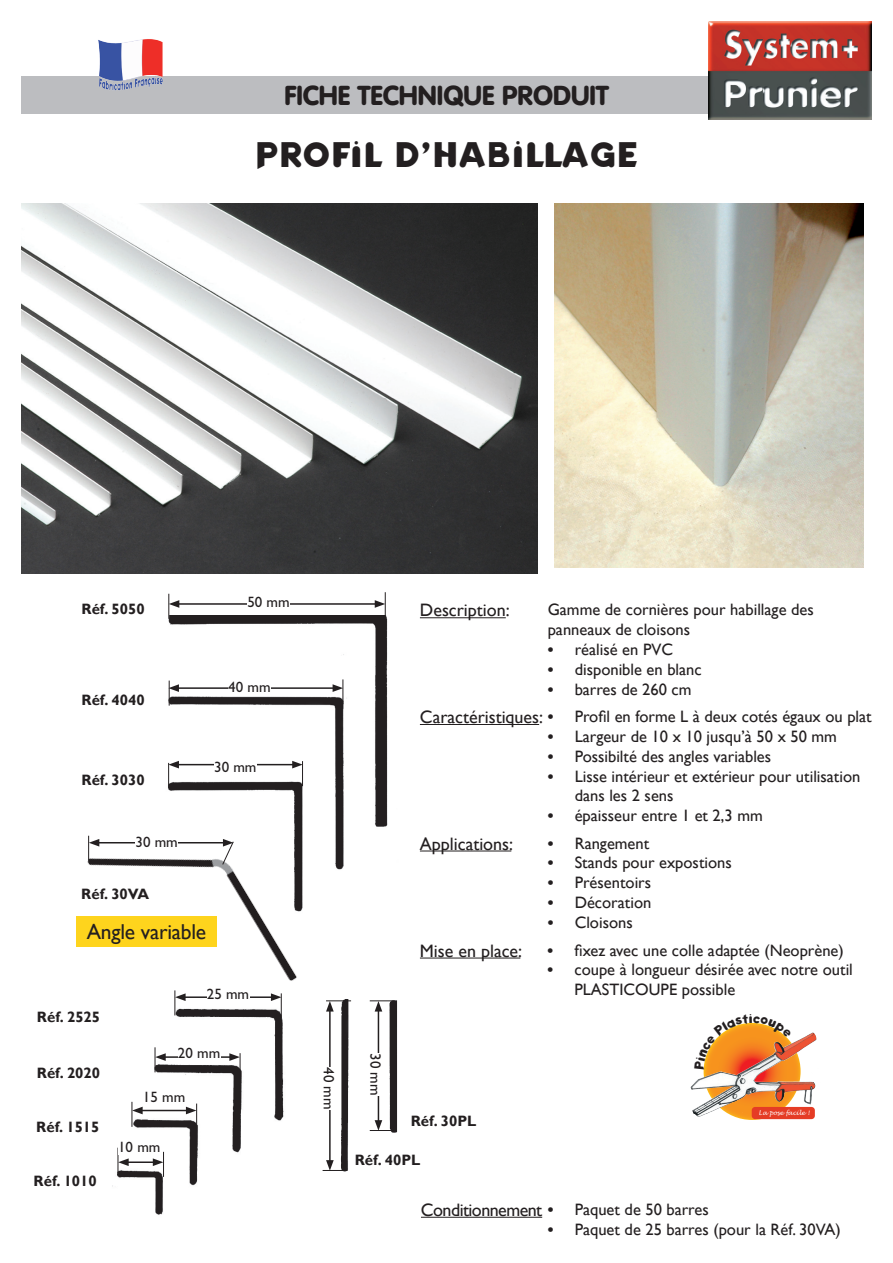
<style>
.page{position:relative;width:893px;height:1263px;background:#fff}
.page>*{position:absolute;margin:0;border:0;box-sizing:border-box;transform-origin:0 0}
.t1{font:700 36px "Keedy Sans";letter-spacing:.05em;color:#231f20}
.t2{font:900 27px "VAG Rounded";color:#231f20}
.t3{font:21.6px "Gill Sans";letter-spacing:-.01em;color:#231f20}
.t4{font:18px "Gill Sans";color:#231f20}
.t5{font:18px "Gill Sans";letter-spacing:-.03em;color:#231f20}
.t6{font:16.5px/19.8px "Gill Sans";color:#231f20}
.t7{font:700 15px "Gill Sans";color:#231f20}
.t8{font:15px "Gill Sans";color:#231f20}
.t9{font:italic 6.15px "Lucida Handwriting";color:#fff}
.s1{font-family:"Times"}
.s2{font-size:18px}
.s3{font-family:"Times";font-size:16.5px}
</style>
<div class="page">
<div style="left:21px;top:77px;width:851px;height:37px;background:#bcbdc0"></div>
<img style="left:95px;top:39px;width:68px;height:51px">
<img style="left:709px;top:21px;width:163px;height:99px">
<hr style="left:420px;top:617px;width:86px;height:1px;background:#231f20">
<hr style="left:420px;top:724px;width:119px;height:1px;background:#231f20">
<hr style="left:420px;top:850px;width:91px;height:1px;background:#231f20">
<hr style="left:421px;top:1217px;width:121px;height:1px;background:#231f20">
<img style="left:168px;top:615px;width:220px;height:255px">
<img style="left:274px;top:1042px;width:10px;height:79px">
<img style="left:151px;top:1057px;width:91px;height:96px">
<img style="left:131px;top:1116px;width:93px;height:70px">
<svg style="left:704px;top:1023px;width:97px;height:97px"></svg>
<div style="left:752px;top:1107px;width:63px;height:12px;background:#e53c25;border-radius:3px"></div>
<img style="left:792px;top:1033px;width:21px;height:15px">
<img style="left:112px;top:1160px;width:70px;height:55px">
<img style="left:21px;top:204px;width:516px;height:369px">
<img style="left:555px;top:204px;width:308px;height:364px">
<img style="left:87px;top:763px;width:253px;height:279px">
<div style="left:76px;top:887px;width:78px;height:44px;background:#fff"></div>
<div style="left:76px;top:916px;width:141px;height:31px;background:#fed41d"></div>
<hr style="left:420px;top:957px;width:100px;height:1px;background:#231f20">
<img style="left:341px;top:999px;width:8px;height:173px">
<img style="left:389px;top:1000px;width:8px;height:133px">
<hr style="left:177px;top:603px;width:200px;height:2px;background:#231f20">
<svg style="left:169px;top:594px;width:10px;height:25px"></svg>
<svg style="left:375px;top:592px;width:11px;height:25px"></svg>
<hr style="left:177px;top:687px;width:158px;height:2px;background:#231f20">
<svg style="left:333px;top:679px;width:11px;height:25px"></svg>
<svg style="left:168px;top:680px;width:11px;height:26px"></svg>
<hr style="left:177px;top:764px;width:117px;height:1px;background:#231f20">
<svg style="left:168px;top:761px;width:11px;height:27px"></svg>
<svg style="left:292px;top:761px;width:11px;height:25px"></svg>
<hr style="left:97px;top:842px;width:128px;height:1px;background:#231f20">
<svg style="left:88px;top:836px;width:11px;height:25px"></svg>
<svg style="left:222px;top:839px;width:12px;height:26px"></svg>
<hr style="left:183px;top:996px;width:90px;height:2px;background:#231f20">
<svg style="left:175px;top:990px;width:11px;height:25px"></svg>
<svg style="left:271px;top:993px;width:11px;height:25px"></svg>
<hr style="left:163px;top:1056px;width:69px;height:2px;background:#231f20">
<svg style="left:155px;top:1047px;width:11px;height:25px"></svg>
<svg style="left:229px;top:1053px;width:12px;height:25px"></svg>
<hr style="left:140px;top:1110px;width:48px;height:1px;background:#231f20">
<svg style="left:132px;top:1102px;width:11px;height:25px"></svg>
<svg style="left:186px;top:1103px;width:11px;height:25px"></svg>
<hr style="left:126px;top:1161px;width:29px;height:2px;background:#231f20">
<svg style="left:118px;top:1155px;width:11px;height:18px"></svg>
<svg style="left:153px;top:1152px;width:11px;height:25px"></svg>
<hr style="left:329px;top:1009px;width:2px;height:153px;background:#231f20">
<svg style="left:326px;top:1000px;width:25px;height:11px"></svg>
<svg style="left:323px;top:1160px;width:25px;height:11px"></svg>
<hr style="left:378px;top:1009px;width:1px;height:113px;background:#231f20">
<svg style="left:370px;top:1120px;width:25px;height:11px"></svg>
<svg style="left:370px;top:1000px;width:25px;height:11px"></svg>
<div style="left:118px;top:1140px;width:43px;height:15px;background:#fff"></div>
<div style="left:143px;top:1091px;width:43px;height:14px;background:#fff"></div>
<div style="left:178px;top:1046px;width:43px;height:15px;background:#fff"></div>
<div style="left:207px;top:988px;width:43px;height:14px;background:#fff"></div>
<div style="left:136px;top:835px;width:42px;height:15px;background:#fff"></div>
<div style="left:321px;top:1067px;width:14px;height:43px;background:#fff"></div>
<div style="left:367px;top:1053px;width:15px;height:43px;background:#fff"></div>
<div style="left:214px;top:761px;width:43px;height:14px;background:#fff"></div>
<div style="left:228px;top:680px;width:43px;height:15px;background:#fff"></div>
<div style="left:247px;top:595px;width:43px;height:15px;background:#fff"></div>
<svg style="left:703px;top:1023px;width:89px;height:47px"></svg>
<h2 class="t2" style="left:284px;top:80px;width:326px">FICHE TECHNIQUE PRODUIT</h2>
<h1 class="t1" style="left:256px;top:133px;width:383px">PROFIL D’HABILLAGE</h1>
<p class="t7" style="left:82px;top:600px;width:65px">Réf. 5050</p>
<p class="t8" style="left:247px;top:593px;width:44px">50 mm</p>
<p class="t7" style="left:82px;top:691px;width:65px">Réf. 4040</p>
<p class="t8" style="left:228px;top:678px;width:44px">40 mm</p>
<p class="t7" style="left:82px;top:771px;width:65px">Réf. 3030</p>
<p class="t8" style="left:214px;top:758px;width:44px">30 mm</p>
<p class="t8" style="left:136px;top:833px;width:44px">30 mm</p>
<p class="t7" style="left:81px;top:885px;width:69px">Réf. 30VA</p>
<h3 class="t3" style="left:87px;top:919px;width:121px">Angle variable</h3>
<p class="t7" style="left:37px;top:1008px;width:65px">Réf. 2525</p>
<p class="t7" style="left:37px;top:1063px;width:65px">Réf. 2020</p>
<p class="t7" style="left:36px;top:1118px;width:65px">Réf. 1515</p>
<p class="t7" style="left:34px;top:1171px;width:65px">Réf. 1010</p>
<p class="t8" style="left:207px;top:985px;width:44px">25 mm</p>
<p class="t8" style="left:178px;top:1044px;width:44px">20 mm</p>
<p class="t8" style="left:143px;top:1089px;width:44px">15 mm</p>
<p class="t8" style="left:118px;top:1138px;width:44px">10 mm</p>
<p class="t6" style="left:548px;top:600px;width:268px">Gamme de cornières pour habillage des panneaux de cloisons</p>
<p class="t6" style="left:548px;top:640px;width:127px"><span class="s1">•</span> réalisé en PVC</p>
<p class="t6" style="left:548px;top:660px;width:156px"><span class="s1">•</span> disponible en blanc</p>
<p class="t6" style="left:548px;top:679px;width:145px"><span class="s1">•</span> barres de 260 cm</p>
<p class="t6" style="left:548px;top:727px;width:291px"><span class="s1">•</span> Largeur de 10 x 10 jusqu’à 50 x 50 mm</p>
<p class="t6" style="left:548px;top:746px;width:225px"><span class="s1">•</span> Possibilté des angles variables</p>
<p class="t6" style="left:575px;top:766px;width:287px;text-indent:-27px"><span class="s1">•</span> Lisse intérieur et extérieur pour utilisation dans les 2 sens</p>
<p class="t6" style="left:548px;top:806px;width:217px"><span class="s1">•</span> épaisseur entre 1 et 2,3 mm</p>
<p class="t6" style="left:548px;top:833px;width:103px"><span class="s1">•</span> Rangement</p>
<p class="t6" style="left:548px;top:853px;width:186px"><span class="s1">•</span> Stands pour expostions</p>
<p class="t6" style="left:548px;top:873px;width:105px"><span class="s1">•</span> Présentoirs</p>
<p class="t6" style="left:548px;top:893px;width:105px"><span class="s1">•</span> Décoration</p>
<p class="t6" style="left:548px;top:913px;width:87px"><span class="s1">•</span> Cloisons</p>
<p class="t4" style="left:420px;top:600px;width:91px">Description:</p>
<p class="t6" style="left:420px;top:707px;width:453px"><span class="s2">Caractéristiques:</span> <span class="s1">•</span> Profil en forme L à deux cotés égaux ou plat</p>
<p class="t4" style="left:420px;top:833px;width:95px">Applications:</p>
<p class="t4" style="left:420px;top:940px;width:104px">Mise en place:</p>
<p class="t6" style="left:547px;top:940px;width:298px"><span class="s1">•</span> fixez avec une colle adaptée (Neoprène)</p>
<p class="t6" style="left:574px;top:960px;width:280px;text-indent:-27px"><span class="s1">•</span> coupe à longueur désirée avec notre outil<br>PLASTICOUPE possible</p>
<p class="t8" style="left:337px;top:1067px;width:44px;rotate:90deg">40 mm</p>
<p class="t8" style="left:384px;top:1053px;width:44px;rotate:90deg">30 mm</p>
<p class="t7" style="left:411px;top:1112px;width:67px">Réf. 30PL</p>
<p class="t7" style="left:355px;top:1151px;width:67px">Réf. 40PL</p>
<p class="t9" style="left:759px;top:1109px;width:52px">La pose facile !</p>
<p class="t5" style="left:421px;top:1199px;width:134px">Conditionnement <span class="s3">•</span></p>
<p class="t6" style="left:575px;top:1200px;width:136px">Paquet de 50 barres</p>
<p class="t6" style="left:548px;top:1219px;width:294px"><span class="s1">•</span> Paquet de 25 barres (pour la Réf. 30VA)</p>
</div>
